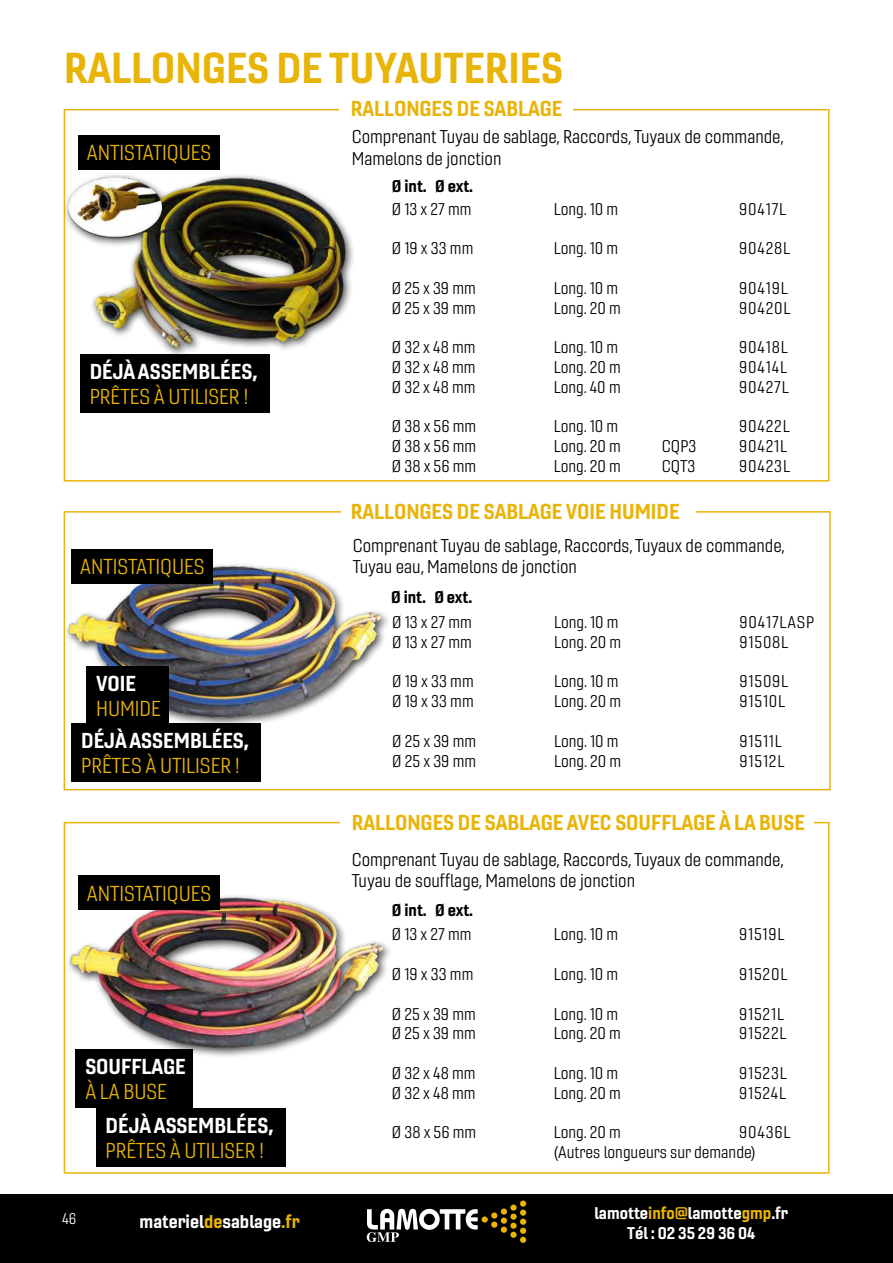
<style>
.page{position:relative;width:893px;height:1263px;background:#fff}
.page>*{position:absolute;margin:0;border:0;box-sizing:border-box;transform-origin:0 0}
.t1{font:42px "Gineso Nor Bol";color:#e9b408}
.t2{font:21px "Gineso Nor Boo";color:#e9b408}
.t3{font:21px "Gineso Nor Bol";color:#e9b408}
.t4{font:21px "Gineso Nor Bol";color:#fff}
.t5{font:18px/21.6px "Gineso Nor Boo";color:#000}
.t6{font:18px "Gineso Nor Bol";color:#fff}
.t7{font:16.5px/19.8px "Gineso Nor Boo";color:#000}
.t8{font:16.5px/19.8px "Gineso Nor Bol";color:#fff;text-align:center}
.t9{font:16.5px "Gineso Nor Bol";color:#000}
.t10{font:16.5px "Gineso Nor Boo";letter-spacing:.05em;color:#000}
.t11{font:15px "Gineso Nor Boo";color:#fff}
.s1{color:#e9b300}
</style>
<div class="page">
<div style="left:0;top:1194px;width:893px;height:69px;background:#000"></div>
<svg style="left:367px;top:1208px;width:140px;height:34px"></svg>
<div style="left:501px;top:1217px;width:6px;height:7px;background:#e9b400;border-radius:50%"></div>
<div style="left:501px;top:1226px;width:6px;height:7px;background:#e9b400;border-radius:50%"></div>
<svg style="left:510px;top:1204px;width:7px;height:7px"></svg>
<svg style="left:510px;top:1213px;width:7px;height:7px"></svg>
<svg style="left:510px;top:1222px;width:7px;height:7px"></svg>
<div style="left:510px;top:1232px;width:7px;height:6px;background:#e9b400;border-radius:50%"></div>
<div style="left:520px;top:1200px;width:6px;height:7px;background:#e9b400;border-radius:50%"></div>
<div style="left:520px;top:1209px;width:6px;height:7px;background:#e9b400;border-radius:50%"></div>
<div style="left:520px;top:1218px;width:6px;height:7px;background:#e9b400;border-radius:50%"></div>
<svg style="left:520px;top:1228px;width:6px;height:15px"></svg>
<div style="left:64px;top:562px;width:327px;height:165px;background:#000;opacity:.75"></div>
<img style="left:63px;top:557px;width:324px;height:164px">
<div style="left:63px;top:172px;width:293px;height:187px;background:#000;opacity:.75"></div>
<img style="left:65px;top:169px;width:286px;height:186px">
<div style="left:64px;top:511px;width:767px;height:279px;border:2px solid #e9b408"></div>
<div style="left:341px;top:505px;width:355px;height:12px;background:#fff"></div>
<div style="left:72px;top:723px;width:189px;height:59px;background:#000"></div>
<div style="left:87px;top:666px;width:82px;height:59px;background:#000"></div>
<div style="left:76px;top:1049px;width:117px;height:59px;background:#000"></div>
<div style="left:65px;top:894px;width:328px;height:165px;background:#000;opacity:.75"></div>
<img style="left:64px;top:888px;width:325px;height:165px">
<div style="left:78px;top:136px;width:142px;height:34px;background:#000"></div>
<div style="left:78px;top:876px;width:142px;height:34px;background:#000"></div>
<div style="left:72px;top:549px;width:141px;height:34px;background:#000"></div>
<div style="left:80px;top:354px;width:190px;height:59px;background:#000"></div>
<div style="left:96px;top:1108px;width:190px;height:59px;background:#000"></div>
<h1 class="t1" style="left:64px;top:41px;width:500px">RALLONGES DE TUYAUTERIES</h1>
<p class="t2" style="left:87px;top:140px;width:126px">ANTISTATIQUES</p>
<p class="t4" style="left:90px;top:358px;width:169px">DÉJÀ ASSEMBLÉES,</p>
<p class="t2" style="left:90px;top:384px;width:160px">PRÊTES À UTILISER !</p>
<p class="t2" style="left:80px;top:554px;width:126px">ANTISTATIQUES</p>
<p class="t4" style="left:96px;top:669px;width:42px">VOIE</p>
<p class="t2" style="left:96px;top:696px;width:66px">HUMIDE</p>
<p class="t4" style="left:81px;top:727px;width:169px">DÉJÀ ASSEMBLÉES,</p>
<p class="t2" style="left:81px;top:753px;width:160px">PRÊTES À UTILISER !</p>
<p class="t2" style="left:87px;top:880px;width:126px">ANTISTATIQUES</p>
<p class="t4" style="left:85px;top:1053px;width:102px">SOUFFLAGE</p>
<p class="t2" style="left:85px;top:1079px;width:83px">À LA BUSE</p>
<p class="t11" style="left:62px;top:1210px;width:16px">46</p>
<p class="t4" style="left:106px;top:1111px;width:169px">DÉJÀ ASSEMBLÉES,</p>
<p class="t2" style="left:106px;top:1137px;width:160px">PRÊTES À UTILISER !</p>
<p class="t6" style="left:140px;top:1209px;width:162px">materiel<span class="s1">de</span>sablage<span class="s1">.fr</span></p>
<p class="t3" style="left:351px;top:95px;width:213px">RALLONGES DE SABLAGE</p>
<p class="t5" style="left:352px;top:126px;width:434px">Comprenant Tuyau de sablage, Raccords, Tuyaux de commande,<br>Mamelons de jonction</p>
<p class="t9" style="left:392px;top:176px;width:83px">Ø int. Ø ext.</p>
<p class="t7" style="left:392px;top:199px;width:81px">Ø 13 x 27 mm</p>
<p class="t7" style="left:554px;top:199px;width:66px">Long. 10 m</p>
<p class="t7" style="left:739px;top:199px;width:49px">90417L</p>
<p class="t7" style="left:392px;top:239px;width:83px">Ø 19 x 33 mm</p>
<p class="t7" style="left:554px;top:239px;width:66px">Long. 10 m</p>
<p class="t7" style="left:739px;top:239px;width:53px">90428L</p>
<p class="t7" style="left:392px;top:278px;width:85px">Ø 25 x 39 mm</p>
<p class="t7" style="left:554px;top:278px;width:66px">Long. 10 m</p>
<p class="t7" style="left:739px;top:278px;width:50px">90419L</p>
<p class="t7" style="left:392px;top:298px;width:85px">Ø 25 x 39 mm</p>
<p class="t7" style="left:554px;top:298px;width:69px">Long. 20 m</p>
<p class="t7" style="left:739px;top:298px;width:53px">90420L</p>
<p class="t7" style="left:392px;top:338px;width:85px">Ø 32 x 48 mm</p>
<p class="t7" style="left:554px;top:338px;width:66px">Long. 10 m</p>
<p class="t7" style="left:739px;top:338px;width:50px">90418L</p>
<p class="t7" style="left:392px;top:357px;width:85px">Ø 32 x 48 mm</p>
<p class="t7" style="left:554px;top:357px;width:69px">Long. 20 m</p>
<p class="t7" style="left:739px;top:357px;width:50px">90414L</p>
<p class="t7" style="left:392px;top:377px;width:85px">Ø 32 x 48 mm</p>
<p class="t7" style="left:554px;top:377px;width:68px">Long. 40 m</p>
<p class="t7" style="left:739px;top:377px;width:51px">90427L</p>
<p class="t7" style="left:392px;top:417px;width:86px">Ø 38 x 56 mm</p>
<p class="t7" style="left:554px;top:417px;width:66px">Long. 10 m</p>
<p class="t7" style="left:739px;top:417px;width:52px">90422L</p>
<p class="t7" style="left:392px;top:437px;width:86px">Ø 38 x 56 mm</p>
<p class="t7" style="left:554px;top:437px;width:69px">Long. 20 m</p>
<p class="t7" style="left:662px;top:437px;width:36px">CQP3</p>
<p class="t7" style="left:739px;top:437px;width:50px">90421L</p>
<p class="t7" style="left:392px;top:456px;width:86px">Ø 38 x 56 mm</p>
<p class="t7" style="left:554px;top:456px;width:69px">Long. 20 m</p>
<p class="t7" style="left:662px;top:456px;width:35px">CQT3</p>
<p class="t7" style="left:739px;top:456px;width:52px">90423L</p>
<p class="t3" style="left:351px;top:497px;width:330px">RALLONGES DE SABLAGE VOIE HUMIDE</p>
<p class="t5" style="left:353px;top:535px;width:434px">Comprenant Tuyau de sablage, Raccords, Tuyaux de commande,<br>Tuyau eau, Mamelons de jonction</p>
<p class="t7" style="left:392px;top:612px;width:81px">Ø 13 x 27 mm</p>
<p class="t7" style="left:554px;top:612px;width:66px">Long. 10 m</p>
<p class="t10" style="left:739px;top:612px;width:76px">90417LASP</p>
<p class="t7" style="left:392px;top:632px;width:81px">Ø 13 x 27 mm</p>
<p class="t7" style="left:554px;top:632px;width:69px">Long. 20 m</p>
<p class="t7" style="left:739px;top:632px;width:50px">91508L</p>
<p class="t7" style="left:392px;top:672px;width:83px">Ø 19 x 33 mm</p>
<p class="t7" style="left:554px;top:672px;width:66px">Long. 10 m</p>
<p class="t7" style="left:739px;top:672px;width:50px">91509L</p>
<p class="t7" style="left:392px;top:691px;width:83px">Ø 19 x 33 mm</p>
<p class="t7" style="left:554px;top:691px;width:69px">Long. 20 m</p>
<p class="t7" style="left:739px;top:691px;width:47px">91510L</p>
<p class="t7" style="left:392px;top:731px;width:85px">Ø 25 x 39 mm</p>
<p class="t7" style="left:554px;top:731px;width:66px">Long. 10 m</p>
<p class="t7" style="left:739px;top:731px;width:44px">91511L</p>
<p class="t7" style="left:392px;top:751px;width:85px">Ø 25 x 39 mm</p>
<p class="t7" style="left:554px;top:751px;width:69px">Long. 20 m</p>
<p class="t7" style="left:739px;top:751px;width:47px">91512L</p>
<p class="t9" style="left:391px;top:587px;width:83px">Ø int. Ø ext.</p>
<p class="t3" style="left:352px;top:809px;width:455px">RALLONGES DE SABLAGE AVEC SOUFFLAGE À LA BUSE</p>
<p class="t5" style="left:352px;top:849px;width:434px">Comprenant Tuyau de sablage, Raccords, Tuyaux de commande,<br>Tuyau de soufflage, Mamelons de jonction</p>
<p class="t9" style="left:392px;top:899px;width:83px">Ø int. Ø ext.</p>
<p class="t7" style="left:392px;top:925px;width:81px">Ø 13 x 27 mm</p>
<p class="t7" style="left:554px;top:925px;width:66px">Long. 10 m</p>
<p class="t7" style="left:739px;top:925px;width:47px">91519L</p>
<p class="t7" style="left:392px;top:964px;width:83px">Ø 19 x 33 mm</p>
<p class="t7" style="left:554px;top:964px;width:66px">Long. 10 m</p>
<p class="t7" style="left:739px;top:964px;width:50px">91520L</p>
<p class="t7" style="left:392px;top:1004px;width:85px">Ø 25 x 39 mm</p>
<p class="t7" style="left:554px;top:1004px;width:66px">Long. 10 m</p>
<p class="t7" style="left:739px;top:1004px;width:47px">91521L</p>
<p class="t7" style="left:392px;top:1024px;width:85px">Ø 25 x 39 mm</p>
<p class="t7" style="left:554px;top:1024px;width:69px">Long. 20 m</p>
<p class="t7" style="left:739px;top:1024px;width:49px">91522L</p>
<p class="t7" style="left:392px;top:1063px;width:85px">Ø 32 x 48 mm</p>
<p class="t7" style="left:554px;top:1063px;width:66px">Long. 10 m</p>
<p class="t7" style="left:739px;top:1063px;width:49px">91523L</p>
<p class="t7" style="left:392px;top:1083px;width:85px">Ø 32 x 48 mm</p>
<p class="t7" style="left:554px;top:1083px;width:69px">Long. 20 m</p>
<p class="t7" style="left:739px;top:1083px;width:49px">91524L</p>
<p class="t7" style="left:392px;top:1123px;width:86px">Ø 38 x 56 mm</p>
<p class="t7" style="left:554px;top:1123px;width:69px">Long. 20 m</p>
<p class="t7" style="left:554px;top:1123px;width:238px;text-indent:185px">90436L (Autres longueurs sur demande)</p>
<p class="t8" style="left:594px;top:1203px;width:195px">lamotte<span class="s1">info@</span>lamotte<span class="s1">gmp</span>.fr<br>Tél : 02 35 29 36 04</p>
</div>
